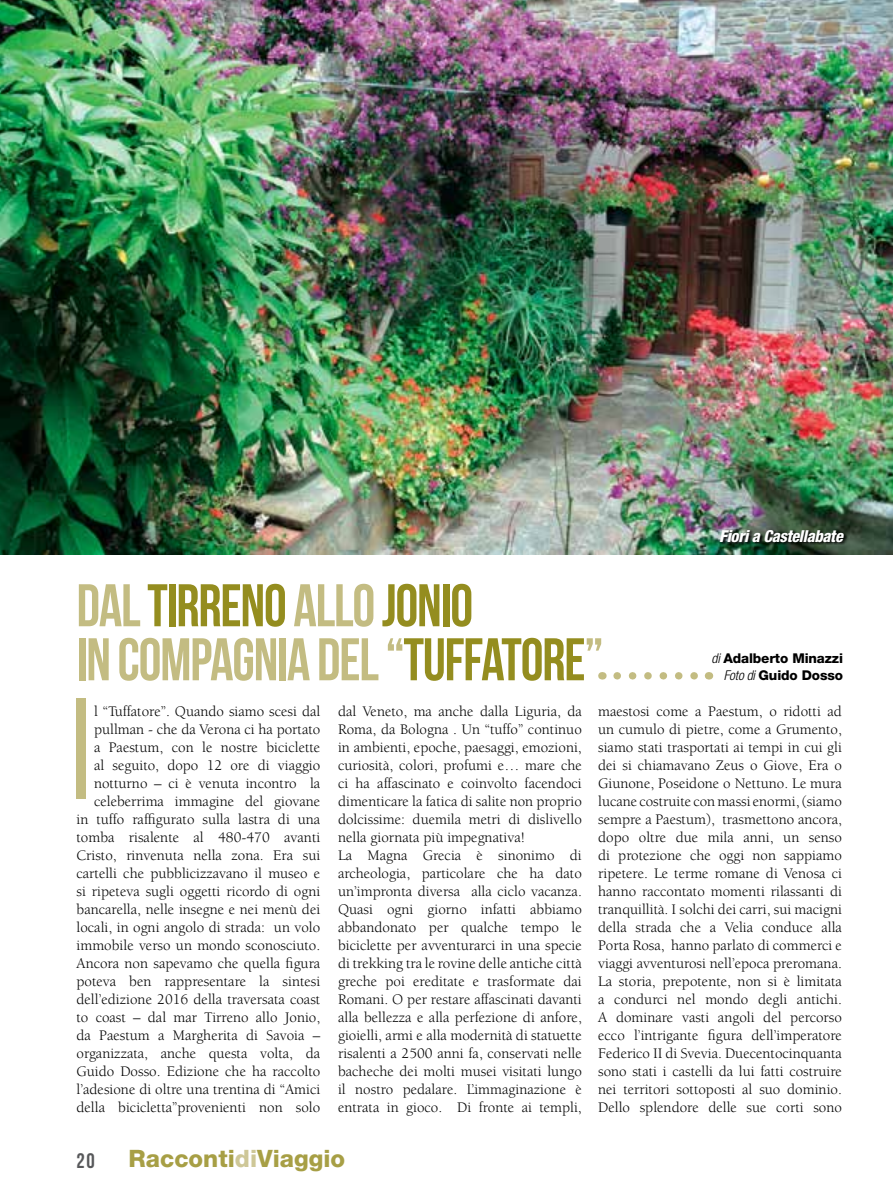
<style>
.page{position:relative;width:893px;height:1191px;background:#fff}
.page>*{position:absolute;margin:0;border:0;box-sizing:border-box;transform-origin:0 0}
.t1{font:300 condensed 141px "Helvetica Neue LT Std";color:#c3bc82}
.t2{font:60px/54px "Bebas Neue";letter-spacing:-.02em;color:#c3bc82;scale:.96 1}
.t3{font:800 24px "Helvetica Neue LT Std";color:#a79f45}
.t4{font:21px "Bebas Neue";color:#58595b}
.t5{font:italic 800 condensed 16.5px "Helvetica Neue LT Std";letter-spacing:-.02em;color:#fff}
.t6{font:15px/18px "Berkeley Std";color:#000;text-align:right}
.t7{font:800 13.5px/17px "Helvetica Neue LT Std";letter-spacing:-.01em;color:#000;text-align:right}
.s1{color:#948d1f}
.s2{font-weight:300;font-style:italic;font-stretch:condensed}
.s3{color:#cec797}
</style>
<div class="page">
<img style="left:0;top:0;width:893px;height:554px">
<svg style="left:720px;top:529px;width:127px;height:16px;background:#29372c"></svg>
<svg style="left:617px;top:672px;width:81px;height:7px"></svg>
<h2 class="t2" style="left:77px;top:578px;width:550px">DAL <span class="s1">TIRRENO</span> ALLO <span class="s1">JONIO<br></span>IN COMPAGNIA DEL “<span class="s1">TUFFATORE</span>”</h2>
<p class="t5" style="left:719px;top:525px;width:125px">Fiori a Castellabate</p>
<p class="t7" style="left:712px;top:649px;width:133px"><span class="s2">di</span> Adalberto Minazzi<br><span class="s2">Foto di</span> Guido Dosso</p>
<h1 class="t1" style="left:68px;top:668px;width:27px">I</h1>
<p class="t6" style="left:77px;top:703px;width:245px">l “Tuffatore”. Quando siamo scesi dal pullman - che da Verona ci ha portato<br>a Paestum, con le nostre biciclette<br>al seguito, dopo 12 ore di viaggio notturno – ci è venuta incontro la celeberrima immagine del giovane<br>in tuffo raffigurato sulla lastra di una tomba risalente al 480-470 avanti Cristo, rinvenuta nella zona. Era sui cartelli che pubblicizzavano il museo e si ripeteva sugli oggetti ricordo di ogni bancarella, nelle insegne e nei menù dei locali, in ogni angolo di strada: un volo immobile verso un mondo sconosciuto.<br>Ancora non sapevamo che quella figura poteva ben rappresentare la sintesi dell’edizione 2016 della traversata coast to coast – dal mar Tirreno allo Jonio, da Paestum a Margherita di Savoia – organizzata, anche questa volta, da Guido Dosso. Edizione che ha raccolto l’adesione di oltre una trentina di “Amici della bicicletta”provenienti non solo</p>
<p class="t6" style="left:338px;top:703px;width:245px;text-align:left">dal Veneto, ma anche dalla Liguria, da Roma, da Bologna . Un “tuffo” continuo in ambienti, epoche, paesaggi, emozioni, curiosità, colori, profumi e… mare che ci ha affascinato e coinvolto facendoci dimenticare la fatica di salite non proprio dolcissime: duemila metri di dislivello nella giornata più impegnativa!<br>La Magna Grecia è sinonimo di archeologia, particolare che ha dato un’impronta diversa alla ciclo vacanza.<br>Quasi ogni giorno infatti abbiamo abbandonato per qualche tempo le biciclette per avventurarci in una specie di trekking tra le rovine delle antiche città greche poi ereditate e trasformate dai Romani. O per restare affascinati davanti alla bellezza e alla perfezione di anfore, gioielli, armi e alla modernità di statuette risalenti a 2500 anni fa, conservati nelle bacheche dei molti musei visitati lungo il nostro pedalare. L’immaginazione è entrata in gioco. Di fronte ai templi,</p>
<p class="t6" style="left:598px;top:703px;width:245px;text-align:justify">maestosi come a Paestum, o ridotti ad un cumulo di pietre, come a Grumento, siamo stati trasportati ai tempi in cui gli dei si chiamavano Zeus o Giove, Era o Giunone, Poseidone o Nettuno. Le mura lucane costruite con massi enormi, (siamo sempre a Paestum), trasmettono ancora, dopo oltre due mila anni, un senso di protezione che oggi non sappiamo ripetere. Le terme romane di Venosa ci hanno raccontato momenti rilassanti di tranquillità. I solchi dei carri, sui macigni della strada che a Velia conduce alla Porta Rosa, hanno parlato di commerci e viaggi avventurosi nell’epoca preromana.<br>La storia, prepotente, non si è limitata a condurci nel mondo degli antichi.<br>A dominare vasti angoli del percorso ecco l’intrigante figura dell’imperatore Federico II di Svevia. Duecentocinquanta sono stati i castelli da lui fatti costruire nei territori sottoposti al suo dominio.<br>Dello splendore delle sue corti sono</p>
<h3 class="t4" style="left:77px;top:1148px;width:20px">20</h3>
<h3 class="t3" style="left:129px;top:1143px;width:218px">Racconti<span class="s3">di</span>Viaggio</h3>
</div>
